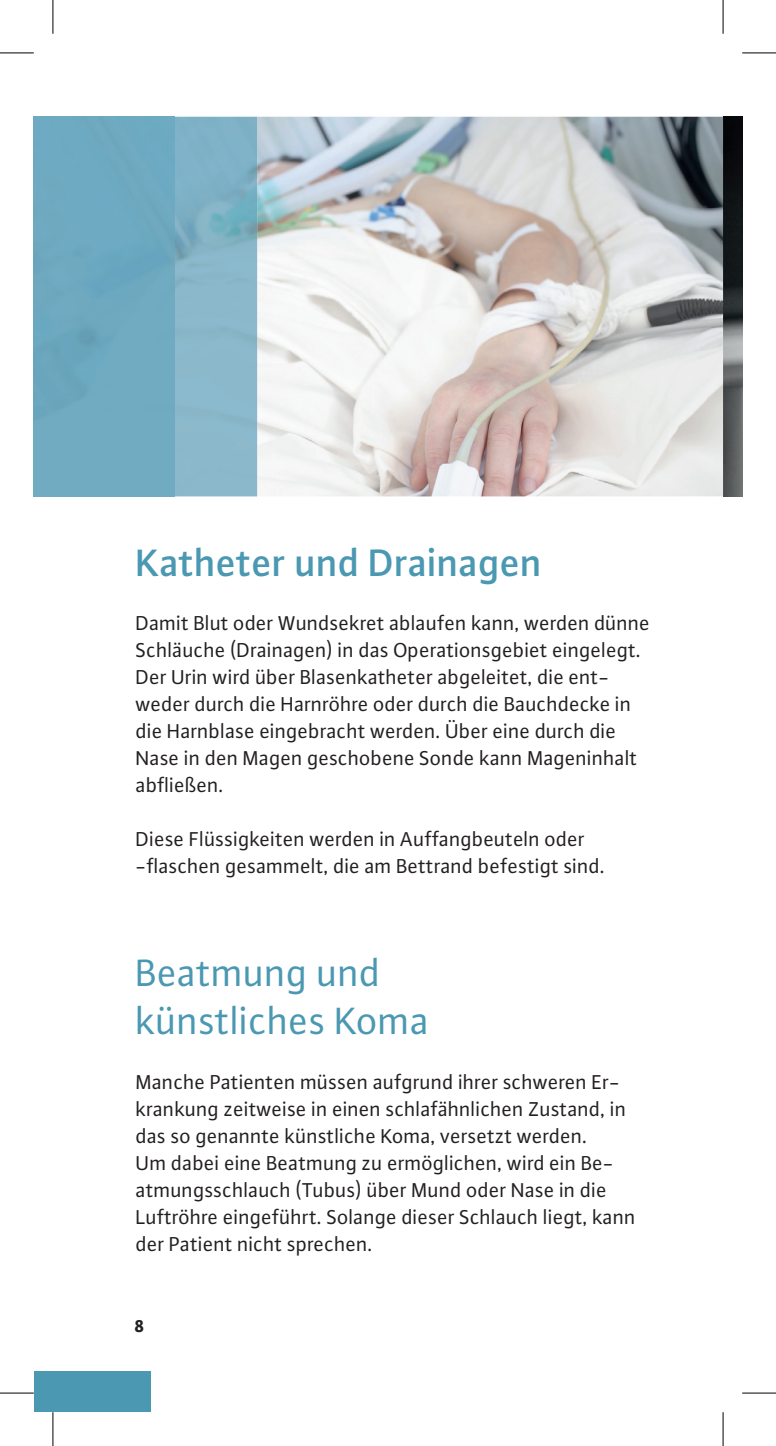
<style>
.page{position:relative;width:776px;height:1446px;background:#fff}
.page>*{position:absolute;margin:0;border:0;box-sizing:border-box;transform-origin:0 0}
.t1{font:40.5px/48.6px "Plus Sans OT";color:#4a98b2}
.t2{font:500 40.5px "Plus Sans OT";color:#4a98b2}
.t3{font:21.38px/27px "Plus Sans OT";color:#231f20}
.t4{font:800 18px "Plus Sans OT";color:#231f20}
</style>
<div class="page">
<img style="left:257px;top:117px;width:485px;height:379px">
<img style="left:174px;top:117px;width:83px;height:379px">
<div style="left:34px;top:117px;width:140px;height:379px;background:#6eaac1"></div>
<div style="left:34px;top:1370px;width:116px;height:41px;background:#4a98b2"></div>
<hr style="left:0;top:53px;width:34px;height:1px;background:#000">
<hr style="left:742px;top:53px;width:33px;height:1px;background:#000">
<hr style="left:0;top:1392px;width:34px;height:1px;background:#000">
<hr style="left:742px;top:1392px;width:33px;height:1px;background:#000">
<hr style="left:53px;top:0;width:1px;height:34px;background:#000">
<hr style="left:53px;top:1411px;width:1px;height:34px;background:#000">
<hr style="left:722px;top:0;width:1px;height:34px;background:#000">
<hr style="left:722px;top:1411px;width:1px;height:34px;background:#000">
<h1 class="t2" style="left:136px;top:538px;width:408px">Katheter und Drainagen</h1>
<p class="t3" style="left:136px;top:609px;width:516px">Damit Blut oder Wundsekret ablaufen kann, werden dünne Schläuche (Drainagen) in das Operationsgebiet eingelegt.<br>Der Urin wird über Blasenkatheter abgeleitet, die ent&shy;weder durch die Harnröhre oder durch die Bauchdecke in die Harnblase eingebracht werden. Über eine durch die Nase in den Magen geschobene Sonde kann Mageninhalt abfließen.</p>
<p class="t3" style="left:136px;top:825px;width:470px">Diese Flüssigkeiten werden in Auffangbeuteln oder -flaschen gesammelt, die am Bettrand befestigt sind.</p>
<h1 class="t1" style="left:136px;top:947px;width:295px">Beatmung und künstliches Koma</h1>
<p class="t3" style="left:136px;top:1068px;width:501px">Manche Patienten müssen aufgrund ihrer schweren Er&shy;krankung zeitweise in einen schlafähnlichen Zustand, in das so genannte künstliche Koma, versetzt werden.<br>Um dabei eine Beatmung zu ermöglichen, wird ein Be&shy;atmungsschlauch (Tubus) über Mund oder Nase in die Luftröhre eingeführt. Solange dieser Schlauch liegt, kann der Patient nicht sprechen.</p>
<p class="t4" style="left:134px;top:1314px;width:12px">8</p>
</div>
